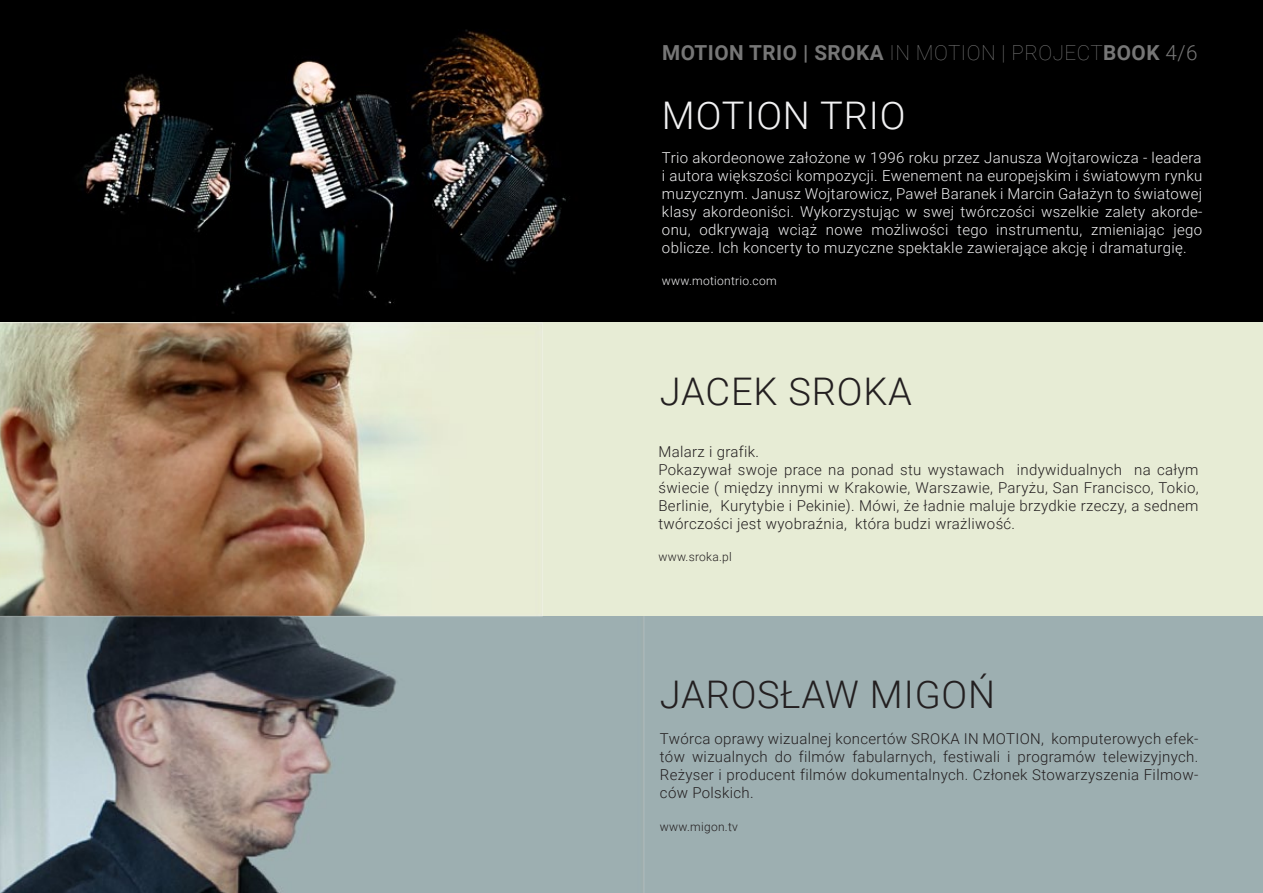
<style>
.page{position:relative;width:1263px;height:893px;background:#fff}
.page>*{position:absolute;margin:0;border:0;box-sizing:border-box;transform-origin:0 0}
.t1{font:300 38.1px "Roboto";letter-spacing:.02em;color:#231f20}
.t2{font:300 38.1px "Roboto";letter-spacing:.02em;color:#f1f1f2}
.t3{font:700 20.7px "Roboto";letter-spacing:.02em;color:#767676}
.t4{font:300 15px/18px "Roboto";letter-spacing:.02em;color:#231f20;text-align:justify}
.t5{font:300 15px/18px "Roboto";letter-spacing:.02em;color:#f1f1f2;text-align:justify}
.t6{font:300 12px "Roboto";letter-spacing:.02em;color:#231f20}
.t7{font:300 12px "Roboto";letter-spacing:.02em;color:#f1f1f2}
.s1{font-weight:100}
.s2{font-weight:300}
</style>
<div class="page">
<div style="left:0;top:612px;width:1263px;height:281px;background:#9dafb1"></div>
<img style="left:0;top:615px;width:697px;height:278px">
<img style="left:0;top:0;width:620px;height:322px">
<div style="left:620px;top:0;width:643px;height:412px;background:#000"></div>
<div style="left:0;top:322px;width:1263px;height:293px;background:#e7ecd5"></div>
<img style="left:0;top:268px;width:596px;height:401px">
<h2 class="t3" style="left:662px;top:38px;width:537px">MOTION TRIO | SROKA <span class="s1">IN MOTION | PROJECT</span>BOOK <span class="s2">4/6</span></h2>
<h1 class="t2" style="left:662px;top:89px;width:245px">MOTION TRIO</h1>
<p class="t5" style="left:662px;top:148px;width:542px">Trio akordeonowe założone w 1996 roku przez Janusza Wojtarowicza - leadera i autora większości kompozycji. Ewenement na europejskim i światowym rynku muzycznym. Janusz Wojtarowicz, Paweł Baranek i Marcin Gałażyn to światowej klasy akordeoniści. Wykorzystując w swej twórczości wszelkie zalety akorde&shy;onu, odkrywają wciąż nowe możliwości tego instrumentu, zmieniając jego oblicze. Ich koncerty to muzyczne spektakle zawierające akcję i dramaturgię.</p>
<p class="t7" style="left:662px;top:272px;width:116px">www.motiontrio.com</p>
<h1 class="t1" style="left:660px;top:365px;width:254px">JACEK SROKA</h1>
<p class="t4" style="left:658px;top:442px;width:542px;text-align:left">Malarz i grafik.<br>Pokazywał swoje prace na ponad stu wystawach indywidualnych na całym świecie ( między innymi w Krakowie, Warszawie, Paryżu, San Francisco, Tokio, Berlinie, Kurytybie i Pekinie). Mówi, że ładnie maluje brzydkie rzeczy, a sednem twórczości jest wyobraźnia, która budzi wrażliwość.</p>
<p class="t6" style="left:658px;top:549px;width:75px">www.sroka.pl</p>
<h1 class="t1" style="left:660px;top:668px;width:337px">JAROSŁAW MIGOŃ</h1>
<p class="t4" style="left:660px;top:729px;width:540px">Twórca oprawy wizualnej koncertów SROKA IN MOTION, komputerowych efek&shy;tów wizualnych do filmów fabularnych, festiwali i programów telewizyjnych.<br>Reżyser i producent filmów dokumentalnych. Członek Stowarzyszenia Filmow&shy;ców Polskich.</p>
<p class="t6" style="left:660px;top:818px;width:79px">www.migon.tv</p>
</div>
